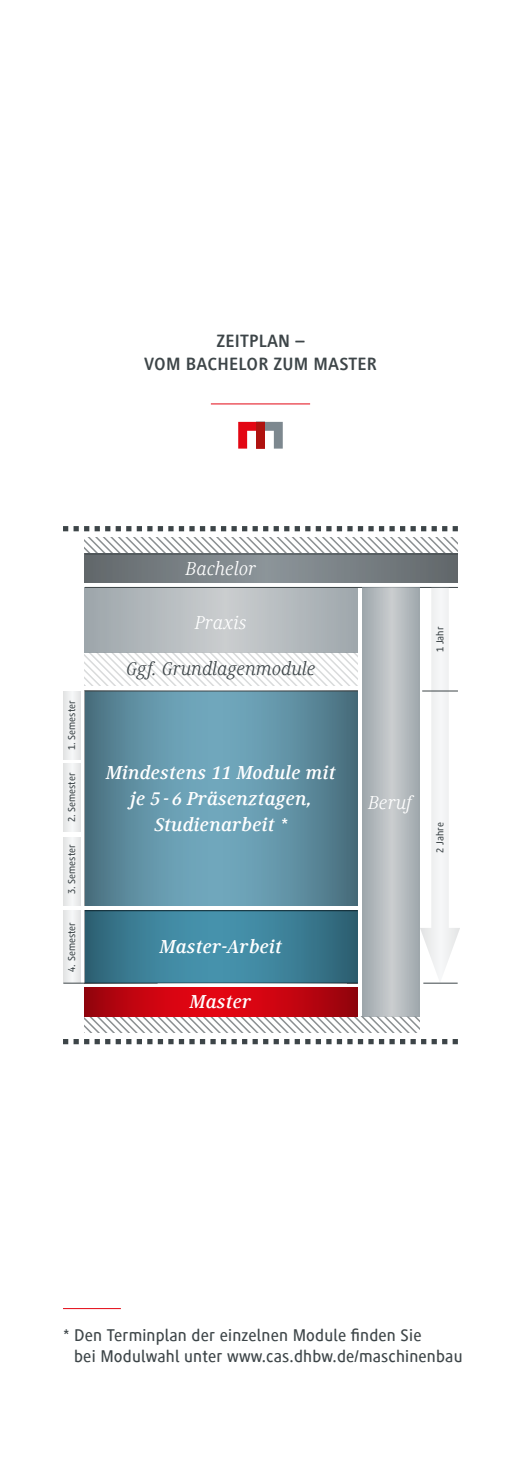
<style>
.page{position:relative;width:521px;height:1474px;background:#fff}
.page>*{position:absolute;margin:0;border:0;box-sizing:border-box;transform-origin:0 0}
.t1{font:italic 700 19.25px/26.2px "Generis Serif Com";letter-spacing:.01em;color:#fff;text-align:center}
.t2{font:italic 19.25px "Generis Serif Com";letter-spacing:.01em;color:#3d4548}
.t3{font:italic 19.25px "Generis Serif Com";letter-spacing:.01em;color:#fff}
.t4{font:700 18.38px/22.8px "Generis Simple Com";letter-spacing:.01em;color:#3d4548;text-align:center}
.t5{font:500 17.5px/21px "Generis Simple Com";letter-spacing:.01em;color:#3d4548}
.t6{font:500 10.5px "Generis Simple Com";color:#3d4548}
</style>
<div class="page">
<hr style="left:211px;top:403px;width:99px;height:1px;background:#e30613">
<svg style="left:238px;top:422px;width:45px;height:26px"></svg>
<hr style="left:63px;top:1308px;width:58px;height:1px;background:#e30613">
<div style="left:63px;top:910px;width:17px;height:72px;background:#eeefef"></div>
<div style="left:63px;top:691px;width:17px;height:68px;background:#eeefef"></div>
<div style="left:63px;top:837px;width:17px;height:68px;background:#eeefef"></div>
<div style="left:63px;top:763px;width:17px;height:68px;background:#eeefef"></div>
<svg style="left:63px;top:526px;width:395px;height:5px"></svg>
<svg style="left:63px;top:1039px;width:395px;height:5px"></svg>
<svg style="left:85px;top:537px;width:373px;height:16px"></svg>
<svg style="left:85px;top:652px;width:272px;height:33px"></svg>
<svg style="left:85px;top:1016px;width:334px;height:16px"></svg>
<svg style="left:85px;top:588px;width:273px;height:64px;background:#b4b9bd"></svg>
<hr style="left:63px;top:982px;width:295px;height:1px;background:#3d4548">
<svg style="left:85px;top:554px;width:373px;height:29px;background:#757c81"></svg>
<svg style="left:85px;top:691px;width:272px;height:214px;background:#6090a3"></svg>
<hr style="left:85px;top:587px;width:373px;height:1px;background:#3d4548">
<hr style="left:85px;top:690px;width:273px;height:1px;background:#3d4548">
<hr style="left:85px;top:553px;width:373px;height:1px;background:#3d4548">
<div style="left:431px;top:587px;width:18px;height:363px;background:#f2f3f4"></div>
<svg style="left:420px;top:928px;width:40px;height:50px"></svg>
<svg style="left:362px;top:587px;width:57px;height:429px;background:#b4b9bd"></svg>
<hr style="left:423px;top:982px;width:35px;height:1px;background:#3d4548">
<hr style="left:422px;top:690px;width:36px;height:1px;background:#3d4548">
<svg style="left:85px;top:987px;width:273px;height:29px;background:#c30410"></svg>
<svg style="left:85px;top:910px;width:273px;height:73px;background:#3b7c93"></svg>
<p class="t4" style="left:144px;top:330px;width:234px">ZEITPLAN –<br>VOM BACHELOR ZUM MASTER</p>
<p class="t6" style="left:66px;top:750px;width:51px;rotate:-90deg">1. Semester</p>
<p class="t6" style="left:66px;top:822px;width:51px;rotate:-90deg">2. Semester</p>
<p class="t6" style="left:66px;top:894px;width:51px;rotate:-90deg">3. Semester</p>
<p class="t6" style="left:66px;top:971px;width:51px;rotate:-90deg">4. Semester</p>
<p class="t3" style="left:186px;top:558px;width:72px">Bachelor</p>
<p class="t3" style="left:195px;top:611px;width:53px">Praxis</p>
<p class="t2" style="left:127px;top:658px;width:191px">Ggf. Grundlagenmodule</p>
<p class="t1" style="left:107px;top:759px;width:231px">Mindestens 11 Module mit je 5 - 6 Präsenztagen,<br>Studienarbeit *</p>
<p class="t1" style="left:160px;top:933px;width:124px">Master-Arbeit</p>
<p class="t1" style="left:190px;top:988px;width:63px">Master</p>
<p class="t6" style="left:434px;top:652px;width:27px;rotate:-90deg">1 Jahr</p>
<p class="t3" style="left:369px;top:792px;width:45px">Beruf</p>
<p class="t6" style="left:434px;top:852px;width:32px;rotate:-90deg">2 Jahre</p>
<p class="t5" style="left:74px;top:1325px;width:390px;text-indent:-11px">* Den Terminplan der einzelnen Module finden Sie<br>bei Modulwahl unter www.cas.dhbw.de/maschinenbau</p>
</div>
